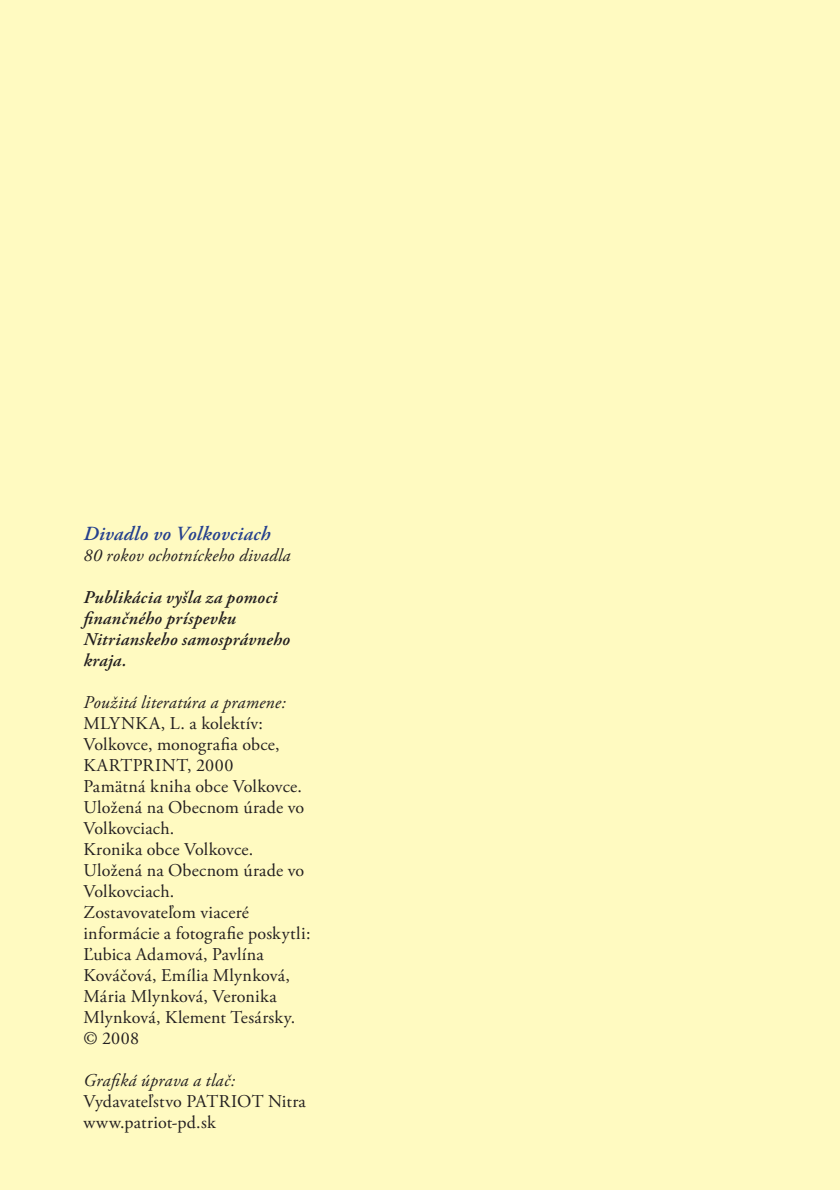
<style>
.page{position:relative;width:840px;height:1190px;background:#fff}
.page>*{position:absolute;margin:0;border:0;box-sizing:border-box;transform-origin:0 0}
.t1{font:italic 600 20px "Adobe Garamond Pro";letter-spacing:.015em;color:#25408e}
.t2{font:18px/21px "Adobe Garamond Pro";letter-spacing:.01em;color:#231f20}
.t3{font:italic 600 18px/21px "Adobe Garamond Pro";letter-spacing:.02em;color:#231f20}
.t4{font:italic 18px "Adobe Garamond Pro";letter-spacing:.01em;color:#231f20}
</style>
<div class="page">
<div style="left:0;top:0;width:839px;height:1190px;background:#fffac1"></div>
<p class="t1" style="left:83px;top:525px;width:189px">Divadlo vo Volkovciach</p>
<p class="t4" style="left:83px;top:548px;width:209px">80 rokov ochotníckeho divadla</p>
<p class="t3" style="left:83px;top:588px;width:208px">Publikácia vyšla za pomoci finančného príspevku<br>Nitrianskeho samosprávneho kraja.</p>
<p class="t4" style="left:83px;top:695px;width:204px">Použitá literatúra a pramene:</p>
<p class="t2" style="left:83px;top:714px;width:229px">MLYNKA, L. a kolektív:<br>Volkovce, monografia obce,<br>KARTPRINT, 2000<br>Pamätná kniha obce Volkovce.<br>Uložená na Obecnom úrade vo<br>Volkovciach.<br>Kronika obce Volkovce.<br>Uložená na Obecnom úrade vo<br>Volkovciach.<br>Zostavovateľom viaceré informácie a fotografie poskytli:<br>Ľubica Adamová, Pavlína<br>Kováčová, Emília Mlynková,<br>Mária Mlynková, Veronika<br>Mlynková, Klement Tesársky. © 2008</p>
<p class="t4" style="left:83px;top:1073px;width:154px">Grafiká úprava a tlač:</p>
<p class="t2" style="left:83px;top:1092px;width:224px">Vydavateľstvo PATRIOT Nitra www.patriot-pd.sk</p>
</div>
